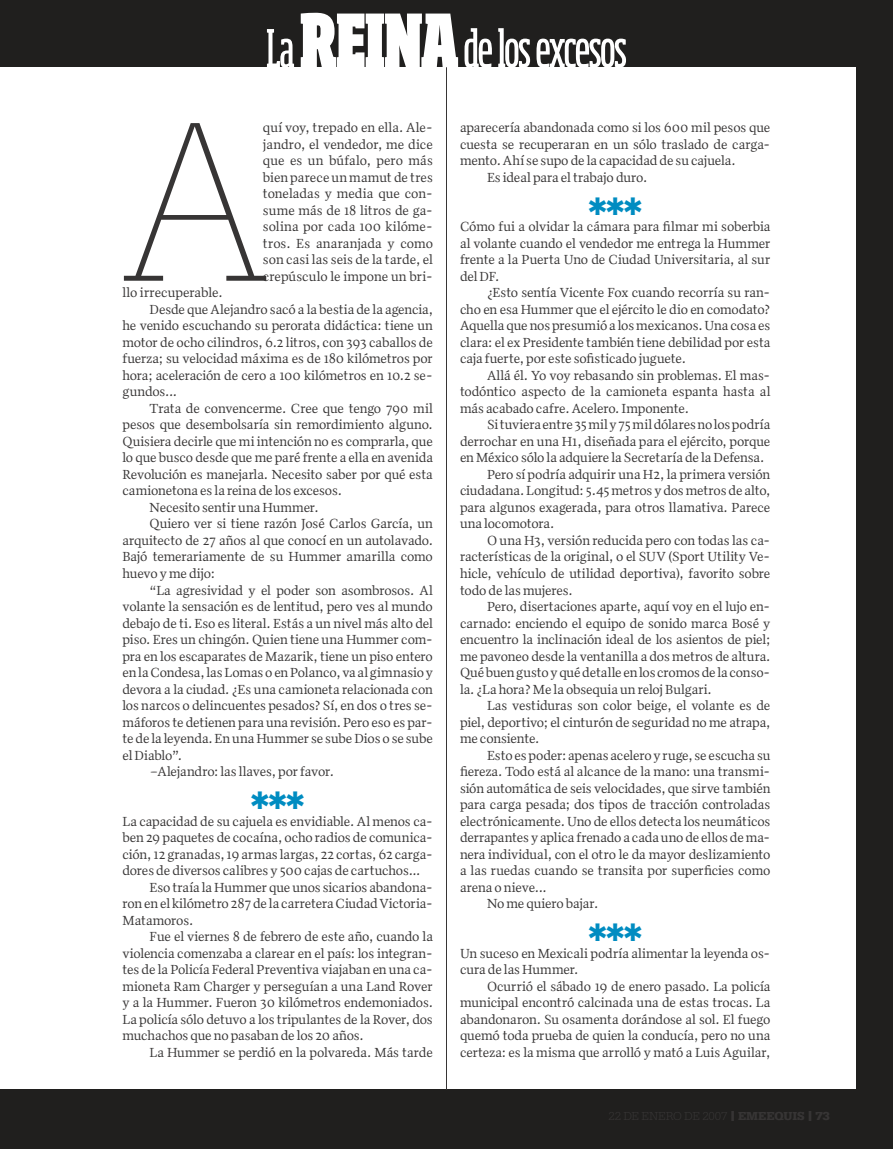
<style>
.page{position:relative;width:893px;height:1149px;background:#fff}
.page>*{position:absolute;margin:0;border:0;box-sizing:border-box;transform-origin:0 0}
.t1{font:236.1px "URW Egyptienne T Extr Ligh Extr Narr";color:#373535}
.t2{font:25.5px "Zapf Dingbats ITC";color:#008cc1}
.t3{font:13.5px/16.5px "Quiosco One";letter-spacing:-.015em;color:#373535;text-align:justify}
</style>
<div class="page">
<div style="left:856px;top:50px;width:37px;height:1072px;background:#201f1e"></div>
<div style="left:0;top:0;width:893px;height:66px;background:#201f1e"></div>
<div style="left:0;top:1089px;width:893px;height:59px;background:#201f1e"></div>
<hr style="left:446px;top:66px;width:1px;height:1023px;background:#373535">
<svg style="left:267px;top:29px;width:27px;height:38px"></svg>
<svg style="left:301px;top:13px;width:157px;height:54px"></svg>
<svg style="left:464px;top:28px;width:28px;height:39px"></svg>
<svg style="left:498px;top:28px;width:32px;height:39px"></svg>
<svg style="left:536px;top:39px;width:90px;height:28px"></svg>
<p class="t3" style="left:263px;top:119px;width:172px">quí voy, trepado en ella. Ale&shy;jandro, el vendedor, me dice que es un búfalo, pero más bien parece un mamut de tres toneladas y media que con&shy;sume más de 18 litros de ga&shy;solina por cada 100 kilóme&shy;tros. Es anaranjada y como son casi las seis de la tarde, el crepúsculo le impone un bri-</p>
<h1 class="t1" style="left:122px;top:73px;width:147px">A</h1>
<p class="t3" style="left:122px;top:284px;width:102px">llo irrecuperable.</p>
<p class="t3" style="left:149px;top:300px;width:285px">Desde que Alejandro sacó a la bestia de la agencia,</p>
<p class="t3" style="left:122px;top:317px;width:312px">he venido escuchando su perorata didáctica: tiene un</p>
<p class="t3" style="left:122px;top:333px;width:312px">motor de ocho cilindros, 6.2 litros, con 393 caballos de</p>
<p class="t3" style="left:122px;top:350px;width:312px">fuerza; su velocidad máxima es de 180 kilómetros por</p>
<p class="t3" style="left:122px;top:366px;width:312px">hora; aceleración de cero a 100 kilómetros en 10.2 se-</p>
<p class="t3" style="left:122px;top:383px;width:56px">gundos...</p>
<p class="t3" style="left:149px;top:399px;width:285px">Trata de convencerme. Cree que tengo 790 mil</p>
<p class="t3" style="left:122px;top:416px;width:312px">pesos que desembolsaría sin remordimiento alguno.</p>
<p class="t3" style="left:122px;top:432px;width:312px">Quisiera decirle que mi intención no es comprarla, que</p>
<p class="t3" style="left:122px;top:449px;width:312px">lo que busco desde que me paré frente a ella en avenida</p>
<p class="t3" style="left:122px;top:465px;width:312px">Revolución es manejarla. Necesito saber por qué esta</p>
<p class="t3" style="left:122px;top:482px;width:221px">camionetona es la reina de los excesos.</p>
<p class="t3" style="left:149px;top:498px;width:171px">Necesito sentir una Hummer.</p>
<p class="t3" style="left:149px;top:515px;width:285px">Quiero ver si tiene razón José Carlos García, un</p>
<p class="t3" style="left:122px;top:531px;width:312px">arquitecto de 27 años al que conocí en un autolavado.</p>
<p class="t3" style="left:122px;top:548px;width:312px">Bajó temerariamente de su Hummer amarilla como</p>
<p class="t3" style="left:122px;top:564px;width:94px">huevo y me dijo:</p>
<p class="t3" style="left:149px;top:581px;width:285px">“La agresividad y el poder son asombrosos. Al</p>
<p class="t3" style="left:122px;top:597px;width:312px">volante la sensación es de lentitud, pero ves al mundo</p>
<p class="t3" style="left:122px;top:614px;width:312px">debajo de ti. Eso es literal. Estás a un nivel más alto del</p>
<p class="t3" style="left:122px;top:630px;width:312px">piso. Eres un chingón. Quien tiene una Hummer com-</p>
<p class="t3" style="left:122px;top:647px;width:312px">pra en los escaparates de Mazarik, tiene un piso entero</p>
<p class="t3" style="left:122px;top:663px;width:312px">en la Condesa, las Lomas o en Polanco, va al gimnasio y</p>
<p class="t3" style="left:122px;top:680px;width:312px">devora a la ciudad. ¿Es una camioneta relacionada con</p>
<p class="t3" style="left:122px;top:696px;width:312px">los narcos o delincuentes pesados? Sí, en dos o tres se-</p>
<p class="t3" style="left:122px;top:713px;width:312px">máforos te detienen para una revisión. Pero eso es par-</p>
<p class="t3" style="left:122px;top:729px;width:312px">te de la leyenda. En una Hummer se sube Dios o se sube</p>
<p class="t3" style="left:122px;top:746px;width:61px">el Diablo”.</p>
<p class="t3" style="left:149px;top:762px;width:186px">–Alejandro: las llaves, por favor.</p>
<h2 class="t2" style="left:251px;top:788px;width:56px">✱✱✱</h2>
<p class="t3" style="left:122px;top:812px;width:312px">La capacidad de su cajuela es envidiable. Al menos ca-</p>
<p class="t3" style="left:122px;top:828px;width:312px">ben 29 paquetes de cocaína, ocho radios de comunica-</p>
<p class="t3" style="left:122px;top:845px;width:312px">ción, 12 granadas, 19 armas largas, 22 cortas, 62 carga-</p>
<p class="t3" style="left:122px;top:861px;width:300px">dores de diversos calibres y 500 cajas de cartuchos...</p>
<p class="t3" style="left:149px;top:878px;width:285px">Eso traía la Hummer que unos sicarios abandona-</p>
<p class="t3" style="left:122px;top:894px;width:312px">ron en el kilómetro 287 de la carretera Ciudad Victoria-</p>
<p class="t3" style="left:122px;top:911px;width:72px">Matamoros.</p>
<p class="t3" style="left:149px;top:927px;width:285px">Fue el viernes 8 de febrero de este año, cuando la</p>
<p class="t3" style="left:122px;top:944px;width:312px">violencia comenzaba a clarear en el país: los integran-</p>
<p class="t3" style="left:122px;top:960px;width:312px">tes de la Policía Federal Preventiva viajaban en una ca-</p>
<p class="t3" style="left:122px;top:977px;width:312px">mioneta Ram Charger y perseguían a una Land Rover</p>
<p class="t3" style="left:122px;top:993px;width:312px">y a la Hummer. Fueron 30 kilómetros endemoniados.</p>
<p class="t3" style="left:122px;top:1010px;width:312px">La policía sólo detuvo a los tripulantes de la Rover, dos</p>
<p class="t3" style="left:122px;top:1026px;width:243px">muchachos que no pasaban de los 20 años.</p>
<p class="t3" style="left:149px;top:1043px;width:285px">La Hummer se perdió en la polvareda. Más tarde</p>
<p class="t3" style="left:460px;top:119px;width:312px">aparecería abandonada como si los 600 mil pesos que</p>
<p class="t3" style="left:460px;top:135px;width:312px">cuesta se recuperaran en un sólo traslado de carga-</p>
<p class="t3" style="left:460px;top:152px;width:277px">mento. Ahí se supo de la capacidad de su cajuela.</p>
<p class="t3" style="left:487px;top:168px;width:162px">Es ideal para el trabajo duro.</p>
<h2 class="t2" style="left:588px;top:194px;width:56px">✱✱✱</h2>
<p class="t3" style="left:460px;top:218px;width:312px">Cómo fui a olvidar la cámara para filmar mi soberbia al volante cuando el vendedor me entrega la Hummer frente a la Puerta Uno de Ciudad Universitaria, al sur del DF.</p>
<p class="t3" style="left:460px;top:284px;width:312px;text-indent:27px">¿Esto sentía Vicente Fox cuando recorría su ran&shy;cho en esa Hummer que el ejército le dio en comodato?<br>Aquella que nos presumió a los mexicanos. Una cosa es clara: el ex Presidente también tiene debilidad por esta caja fuerte, por este sofisticado juguete.</p>
<p class="t3" style="left:460px;top:366px;width:312px;text-indent:27px">Allá él. Yo voy rebasando sin problemas. El mas&shy;todóntico aspecto de la camioneta espanta hasta al más acabado cafre. Acelero. Imponente.</p>
<p class="t3" style="left:487px;top:416px;width:285px">Si tuviera entre 35 mil y 75 mil dólares no los podría</p>
<p class="t3" style="left:460px;top:432px;width:312px">derrochar en una H1, diseñada para el ejército, porque</p>
<p class="t3" style="left:460px;top:449px;width:306px">en México sólo la adquiere la Secretaría de la Defensa.</p>
<p class="t3" style="left:487px;top:465px;width:285px">Pero sí podría adquirir una H2, la primera versión</p>
<p class="t3" style="left:460px;top:482px;width:312px">ciudadana. Longitud: 5.45 metros y dos metros de alto,</p>
<p class="t3" style="left:460px;top:498px;width:312px">para algunos exagerada, para otros llamativa. Parece</p>
<p class="t3" style="left:460px;top:515px;width:96px">una locomotora.</p>
<p class="t3" style="left:487px;top:531px;width:285px">O una H3, versión reducida pero con todas las ca-</p>
<p class="t3" style="left:460px;top:548px;width:312px">racterísticas de la original, o el SUV (Sport Utility Ve-</p>
<p class="t3" style="left:460px;top:564px;width:312px">hicle, vehículo de utilidad deportiva), favorito sobre</p>
<p class="t3" style="left:460px;top:581px;width:114px">todo de las mujeres.</p>
<p class="t3" style="left:487px;top:597px;width:285px">Pero, disertaciones aparte, aquí voy en el lujo en-</p>
<p class="t3" style="left:460px;top:614px;width:312px">carnado: enciendo el equipo de sonido marca Bosé y</p>
<p class="t3" style="left:460px;top:630px;width:312px">encuentro la inclinación ideal de los asientos de piel;</p>
<p class="t3" style="left:460px;top:647px;width:312px">me pavoneo desde la ventanilla a dos metros de altura.</p>
<p class="t3" style="left:460px;top:663px;width:312px">Qué buen gusto y qué detalle en los cromos de la conso-</p>
<p class="t3" style="left:460px;top:680px;width:253px">la. ¿La hora? Me la obsequia un reloj Bulgari.</p>
<p class="t3" style="left:487px;top:696px;width:285px">Las vestiduras son color beige, el volante es de</p>
<p class="t3" style="left:460px;top:713px;width:312px">piel, deportivo; el cinturón de seguridad no me atrapa,</p>
<p class="t3" style="left:460px;top:729px;width:81px">me consiente.</p>
<p class="t3" style="left:487px;top:746px;width:285px">Esto es poder: apenas acelero y ruge, se escucha su</p>
<p class="t3" style="left:460px;top:762px;width:312px">fiereza. Todo está al alcance de la mano: una transmi-</p>
<p class="t3" style="left:460px;top:779px;width:312px">sión automática de seis velocidades, que sirve también</p>
<p class="t3" style="left:460px;top:795px;width:312px">para carga pesada; dos tipos de tracción controladas</p>
<p class="t3" style="left:460px;top:812px;width:312px">electrónicamente. Uno de ellos detecta los neumáticos</p>
<p class="t3" style="left:460px;top:828px;width:312px">derrapantes y aplica frenado a cada uno de ellos de ma-</p>
<p class="t3" style="left:460px;top:845px;width:312px">nera individual, con el otro le da mayor deslizamiento</p>
<p class="t3" style="left:460px;top:861px;width:312px">a las ruedas cuando se transita por superficies como</p>
<p class="t3" style="left:460px;top:878px;width:88px">arena o nieve...</p>
<p class="t3" style="left:487px;top:894px;width:113px">No me quiero bajar.</p>
<h2 class="t2" style="left:588px;top:920px;width:56px">✱✱✱</h2>
<p class="t3" style="left:460px;top:944px;width:312px">Un suceso en Mexicali podría alimentar la leyenda os&shy;cura de las Hummer.</p>
<p class="t3" style="left:460px;top:977px;width:312px;text-indent:27px">Ocurrió el sábado 19 de enero pasado. La policía municipal encontró calcinada una de estas trocas. La abandonaron. Su osamenta dorándose al sol. El fuego quemó toda prueba de quien la conducía, pero no una certeza: es la misma que arrolló y mató a Luis Aguilar,</p>
</div>
